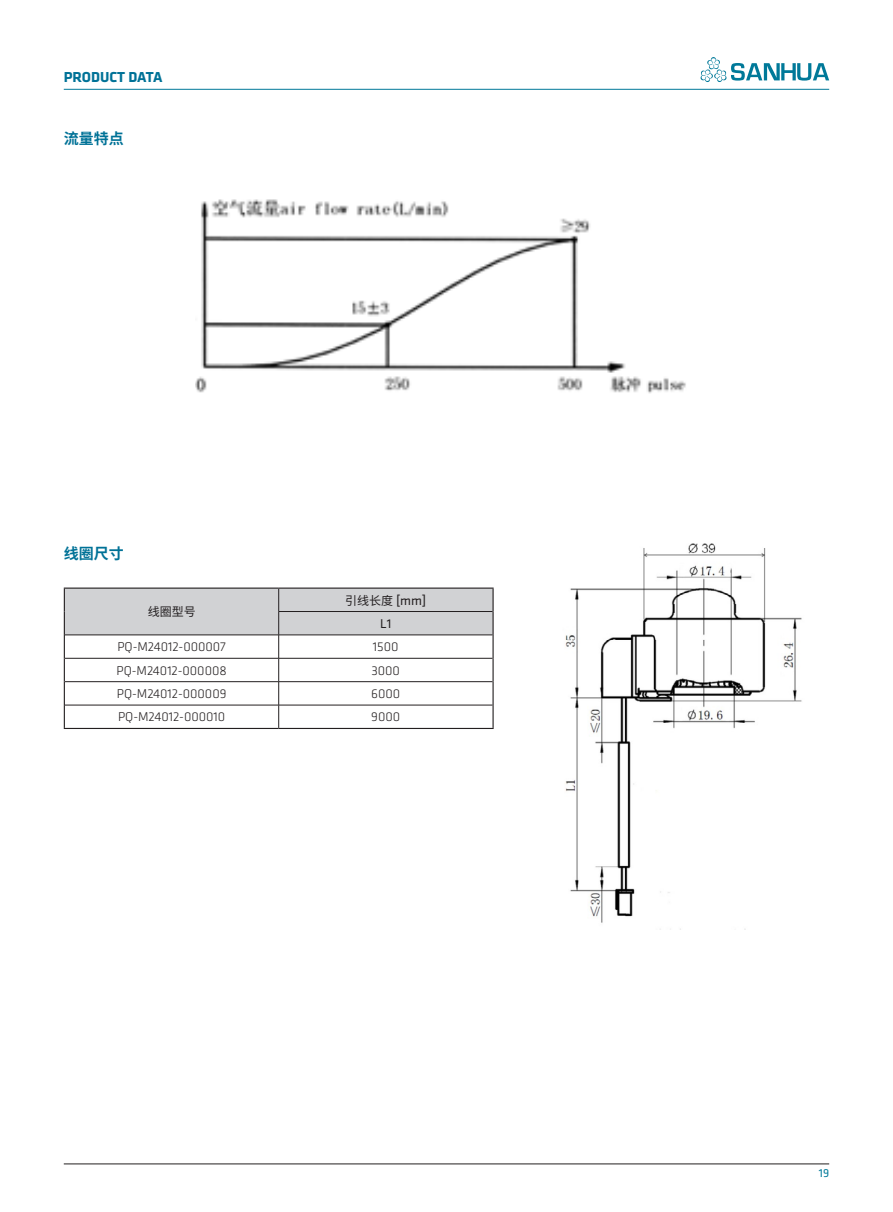
<style>
.page{position:relative;width:893px;height:1212px;background:#fff}
.page>*{position:absolute;margin:0;border:0;box-sizing:border-box;transform-origin:0 0}
.t1{font:700 15px "Klavika";color:#007297}
.t2{font:700 15px "Noto Sans Hans";color:#007297}
.t3{font:300 13.2px "Klavika";color:#231f20}
.t4{font:13.2px "Klavika";color:#231f20}
.t5{font:12px "Noto Sans Hans";color:#231f20}
.t6{font:12px "Klavika";color:#007999}
.s1{font-family:"Klavika";font-size:13.2px}
</style>
<div class="page">
<hr style="left:64px;top:89px;width:765px;height:1px;background:#007999">
<hr style="left:64px;top:1163px;width:765px;height:1px;background:#231f20">
<svg style="left:700px;top:57px;width:129px;height:25px"></svg>
<hr style="left:64px;top:587px;width:215px;height:2px;background:#231f20">
<hr style="left:279px;top:587px;width:215px;height:2px;background:#231f20">
<hr style="left:492px;top:589px;width:2px;height:22px;background:#231f20">
<hr style="left:492px;top:611px;width:2px;height:24px;background:#231f20">
<hr style="left:492px;top:635px;width:2px;height:23px;background:#231f20">
<hr style="left:492px;top:658px;width:2px;height:24px;background:#231f20">
<hr style="left:492px;top:682px;width:2px;height:23px;background:#231f20">
<hr style="left:492px;top:705px;width:2px;height:23px;background:#231f20">
<hr style="left:64px;top:728px;width:215px;height:1px;background:#231f20">
<hr style="left:279px;top:728px;width:215px;height:1px;background:#231f20">
<svg style="left:64px;top:588px;width:429px;height:140px"></svg>
<img style="left:196px;top:199px;width:490px;height:194px">
<img style="left:565px;top:543px;width:237px;height:387px">
<p class="t1" style="left:64px;top:69px;width:100px">PRODUCT DATA</p>
<p class="t2" style="left:64px;top:130px;width:61px">流量特点</p>
<p class="t2" style="left:64px;top:545px;width:61px">线圈尺寸</p>
<p class="t5" style="left:148px;top:605px;width:49px">线圈型号</p>
<p class="t5" style="left:345px;top:593px;width:82px">引线长度 <span class="s1">[mm]</span></p>
<p class="t4" style="left:380px;top:616px;width:13px">L1</p>
<p class="t3" style="left:117px;top:639px;width:110px">PQ-M24012-000007</p>
<p class="t3" style="left:373px;top:639px;width:27px">1500</p>
<p class="t3" style="left:117px;top:663px;width:112px">PQ-M24012-000008</p>
<p class="t3" style="left:371px;top:663px;width:30px">3000</p>
<p class="t3" style="left:117px;top:686px;width:111px">PQ-M24012-000009</p>
<p class="t3" style="left:371px;top:686px;width:31px">6000</p>
<p class="t3" style="left:118px;top:709px;width:109px">PQ-M24012-000010</p>
<p class="t3" style="left:371px;top:709px;width:30px">9000</p>
<p class="t6" style="left:819px;top:1166px;width:12px">19</p>
</div>
